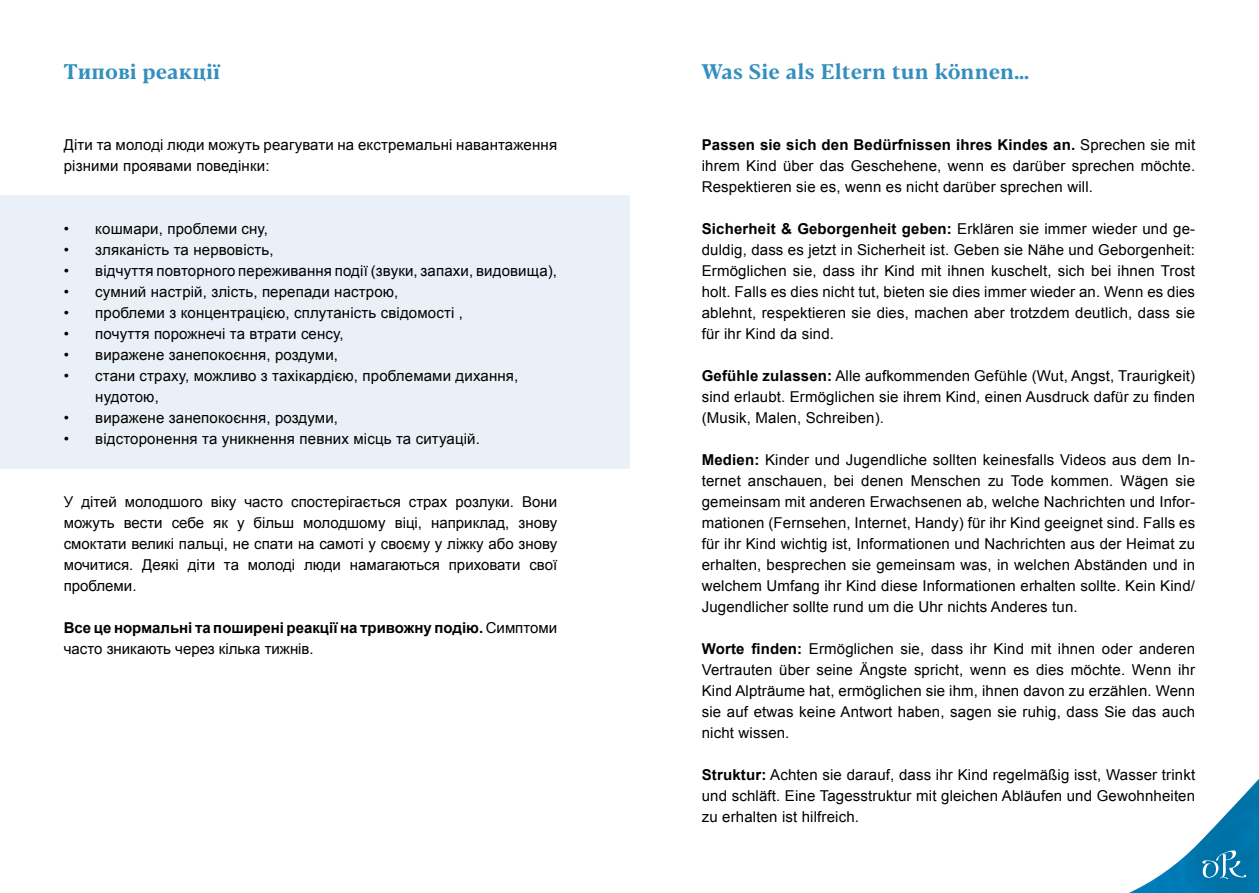
<style>
.page{position:relative;width:1259px;height:893px;background:#fff}
.page>*{position:absolute;margin:0;border:0;box-sizing:border-box;transform-origin:0 0}
.t1{font:700 21px "Blacker Text";color:#338fbe}
.t2{font:15px/21px "Arial";letter-spacing:.01em;color:#000;text-align:justify}
.t3{font:700 15px/21px "Arial";color:#000}
.s1{font-weight:400}
.s2{font-weight:700}
</style>
<div class="page">
<svg style="left:1129px;top:779px;width:130px;height:114px"></svg>
<div style="left:0;top:196px;width:629px;height:273px;background:#eaf0f7"></div>
<h1 class="t1" style="left:64px;top:59px;width:158px">Типові реакції</h1>
<p class="t2" style="left:64px;top:134px;width:495px">Діти та молоді люди можуть реагувати на екстремальні навантаження різними проявами поведінки:</p>
<p class="t2" style="left:64px;top:218px;width:206px">• кошмари, проблеми сну,</p>
<p class="t2" style="left:64px;top:239px;width:211px">• зляканість та нервовість,</p>
<p class="t2" style="left:64px;top:260px;width:495px">• відчуття повторного переживання події (звуки, запахи, видовища),</p>
<p class="t2" style="left:64px;top:281px;width:336px">• сумний настрій, злість, перепади настрою,</p>
<p class="t2" style="left:64px;top:302px;width:401px">• проблеми з концентрацією, сплутаність свідомості ,</p>
<p class="t2" style="left:64px;top:323px;width:281px">• почуття порожнечі та втрати сенсу,</p>
<p class="t2" style="left:64px;top:344px;width:276px">• виражене занепокоєння, роздуми,</p>
<p class="t2" style="left:95px;top:365px;width:424px;text-indent:-32px">• стани страху, можливо з тахікардією, проблемами дихання, нудотою,</p>
<p class="t2" style="left:64px;top:407px;width:276px">• виражене занепокоєння, роздуми,</p>
<p class="t2" style="left:64px;top:428px;width:418px">• відсторонення та уникнення певних місць та ситуацій.</p>
<p class="t2" style="left:64px;top:491px;width:495px">У дітей молодшого віку часто спостерігається страх розлуки. Вони можуть вести себе як у більш молодшому віці, наприклад, знову смоктати великі пальці, не спати на самоті у своєму у ліжку або знову мочитися. Деякі діти та молоді люди намагаються приховати свої проблеми.</p>
<p class="t3" style="left:64px;top:618px;width:495px">Все це нормальні та поширені реакції на тривожну подію. <span class="s1">Симптоми часто зникають через кілька тижнів.</span></p>
<h1 class="t1" style="left:702px;top:59px;width:329px">Was Sie als Eltern tun können…</h1>
<p class="t2" style="left:702px;top:134px;width:495px"><span class="s2">Passen sie sich den Bedürfnissen ihres Kindes an.</span> Sprechen sie mit ihrem Kind über das Geschehene, wenn es darüber sprechen möchte.<br>Respektieren sie es, wenn es nicht darüber sprechen will.</p>
<p class="t2" style="left:702px;top:218px;width:495px"><span class="s2">Sicherheit &amp; Geborgenheit geben:</span> Erklären sie immer wieder und ge&shy;duldig, dass es jetzt in Sicherheit ist. Geben sie Nähe und Geborgenheit:<br>Ermöglichen sie, dass ihr Kind mit ihnen kuschelt, sich bei ihnen Trost holt. Falls es dies nicht tut, bieten sie dies immer wieder an. Wenn es dies ablehnt, respektieren sie dies, machen aber trotzdem deutlich, dass sie für ihr Kind da sind.</p>
<p class="t2" style="left:702px;top:365px;width:495px"><span class="s2">Gefühle zulassen:</span> Alle aufkommenden Gefühle (Wut, Angst, Traurigkeit) sind erlaubt. Ermöglichen sie ihrem Kind, einen Ausdruck dafür zu finden (Musik, Malen, Schreiben).</p>
<p class="t2" style="left:702px;top:449px;width:495px"><span class="s2">Medien:</span> Kinder und Jugendliche sollten keinesfalls Videos aus dem In&shy;ternet anschauen, bei denen Menschen zu Tode kommen. Wägen sie gemeinsam mit anderen Erwachsenen ab, welche Nachrichten und Infor&shy;mationen (Fernsehen, Internet, Handy) für ihr Kind geeignet sind. Falls es für ihr Kind wichtig ist, Informationen und Nachrichten aus der Heimat zu erhalten, besprechen sie gemeinsam was, in welchen Abständen und in welchem Umfang ihr Kind diese Informationen erhalten sollte. Kein Kind/ Jugendlicher sollte rund um die Uhr nichts Anderes tun.</p>
<p class="t2" style="left:702px;top:638px;width:495px"><span class="s2">Worte finden:</span> Ermöglichen sie, dass ihr Kind mit ihnen oder anderen Vertrauten über seine Ängste spricht, wenn es dies möchte. Wenn ihr Kind Alpträume hat, ermöglichen sie ihm, ihnen davon zu erzählen. Wenn sie auf etwas keine Antwort haben, sagen sie ruhig, dass Sie das auch nicht wissen.</p>
<p class="t2" style="left:702px;top:764px;width:495px"><span class="s2">Struktur:</span> Achten sie darauf, dass ihr Kind regelmäßig isst, Wasser trinkt und schläft. Eine Tagesstruktur mit gleichen Abläufen und Gewohnheiten zu erhalten ist hilfreich.</p>
</div>
